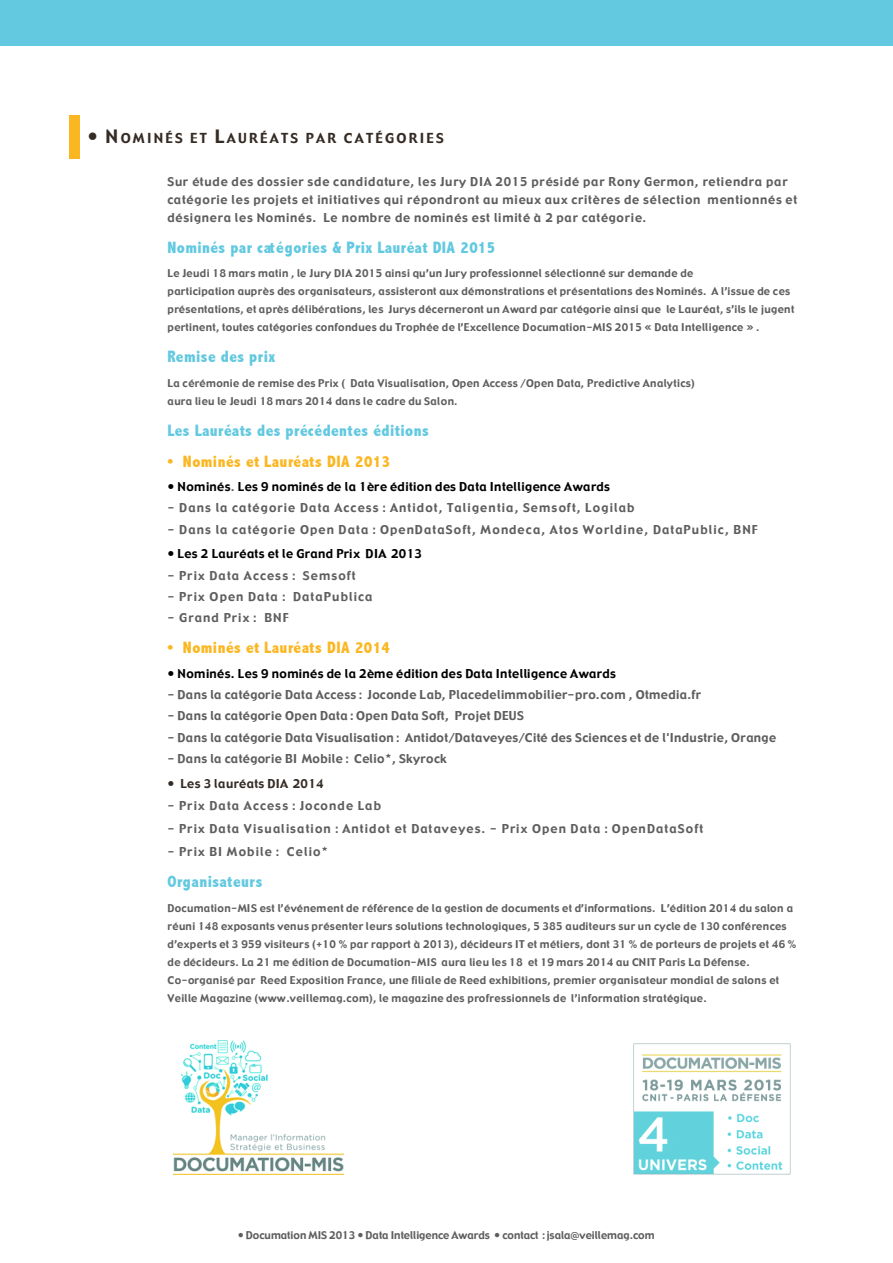
<style>
.page{position:relative;width:893px;height:1263px;background:#fff}
.page>*{position:absolute;margin:0;border:0;box-sizing:border-box;transform-origin:0 0}
.t1{font:800 condensed 16.5px "Abadi";letter-spacing:.025em;color:#62c9e0}
.t2{font:800 condensed 16.5px "Abadi";letter-spacing:.035em;color:#fbb722}
.t3{font:13.5px "Gadget";color:#352b24}
.t4{font:12px/18px "Gadget";letter-spacing:.07em;color:#5e5e5e}
.t5{font:12px "Gadget";letter-spacing:.025em;color:#000}
.t6{font:12px "Gadget";letter-spacing:.09em;color:#5e5e5e}
.t7{font:12px "Gadget";letter-spacing:.025em;color:#5e5e5e}
.t8{font:12px "Gadget";letter-spacing:.095em;color:#5e5e5e}
.t9{font:12px "Gadget";letter-spacing:.035em;color:#5e5e5e}
.t10{font:12px "Gadget";letter-spacing:.03em;color:#5e5e5e}
.t11{font:12px "Gadget";letter-spacing:.025em;color:#352b24}
.t12{font:10.5px/18px "Gadget";letter-spacing:.03em;color:#5e5e5e}
.t13{font:10.5px "Gadget";color:#5e5e5e}
.s1{font-size:18px}
.s2{color:#5e5e5e}
</style>
<div class="page">
<div style="left:69px;top:115px;width:11px;height:44px;background:#fbb722"></div>
<img style="left:174px;top:1041px;width:169px;height:134px">
<img style="left:633px;top:1043px;width:158px;height:132px">
<div style="left:0;top:0;width:892px;height:46px;background:#62c9e0"></div>
<p class="t3" style="left:87px;top:130px;width:357px"><span class="s1">•N</span>O M I N É SE T<span class="s1">L</span>A U R É A T SP A RC A T É G O R I E S</p>
<p class="t4" style="left:167px;top:172px;width:631px">Sur étude des dossier sde candidature, les Jury DIA 2015 présidé par Rony Germon, retiendra par catégorie les projets et initiatives qui répondront au mieux aux critères de sélection mentionnés et désignera les Nominés. Le nombre de nominés est limité à 2 par catégorie.</p>
<h1 class="t1" style="left:167px;top:238px;width:329px">Nominés par cat é gories &amp; Prix Lauréat DIA 2015</h1>
<p class="t12" style="left:167px;top:264px;width:628px">Le Jeudi 18 mars matin , le Jury DIA 2015 ainsi qu’un Jury professionnel sélectionné sur demande de<br>participation auprès des organisateurs, assisteront aux démonstrations et présentations des Nominés. A l’issue de ces présentations, et après délibérations, les Jurys décerneront un Award par catégorie ainsi que le Lauréat, s’ils le jugent pertinent, toutes catégories confondues du Trophée de l’Excellence Documation-MIS 2015 « Data Intelligence » .</p>
<h1 class="t1" style="left:167px;top:348px;width:109px">Remise des prix</h1>
<p class="t12" style="left:167px;top:374px;width:529px">La cérémonie de remise des Prix ( Data Visualisation, Open Access /Open Data, Predictive Analytics) aura lieu le Jeudi 18 mars 2014 dans le cadre du Salon.</p>
<h1 class="t1" style="left:167px;top:421px;width:263px">Les Lauréats des précédentes éditions</h1>
<h1 class="t2" style="left:167px;top:452px;width:224px">• Nominés et Lauréats DIA 2013</h1>
<p class="t5" style="left:167px;top:479px;width:444px">• Nominés<span class="s2">.</span> Les 9 nominés de la 1ère édition des Data Intelligence Awards</p>
<p class="t4" style="left:167px;top:499px;width:468px">- Dans la catégorie Data Access : Antidot, Taligentia, Semsoft, Logilab</p>
<p class="t8" style="left:167px;top:522px;width:591px">- Dans la catégorie Open Data : OpenDataSoft, Mondeca, Atos Worldine, DataPublic, BNF</p>
<p class="t5" style="left:167px;top:546px;width:256px">• Les 2 Lauréats et le Grand Prix DIA 2 0 1 3</p>
<p class="t8" style="left:167px;top:568px;width:190px">- Prix Data Access : Semsoft</p>
<p class="t6" style="left:167px;top:589px;width:206px">- Prix Open Data : DataPublica</p>
<p class="t6" style="left:167px;top:610px;width:122px">- Grand Prix : BNF</p>
<h1 class="t2" style="left:167px;top:639px;width:224px">• Nominés et Lauréats DIA 2 0 1 4</h1>
<p class="t5" style="left:167px;top:666px;width:450px">• Nominés. Les 9 nominés de la 2ème édition des Data Intelligence Awards</p>
<p class="t9" style="left:167px;top:687px;width:535px">- Dans la catégorie Data Access : Joconde Lab, Placedelimmobilier-pro.com , Otmedia.fr</p>
<p class="t10" style="left:167px;top:708px;width:358px">- Dans la catégorie Open Data : Open Data Soft, Projet DEUS</p>
<p class="t7" style="left:167px;top:730px;width:610px">- Dans la catégorie Data Visualisation : Antidot/Dataveyes/Cité des Sciences et de l'Industrie, Orange</p>
<p class="t7" style="left:167px;top:751px;width:281px">- Dans la catégorie BI Mobile : Celio*, Skyrock</p>
<p class="t11" style="left:167px;top:776px;width:158px">• Les 3 lauréats DIA 2 0 1 4</p>
<p class="t6" style="left:167px;top:798px;width:215px">- Prix Data Access : Joconde Lab</p>
<p class="t6" style="left:167px;top:821px;width:537px">- Prix Data Visualisation : Antidot et Dataveyes. - Prix Open Data : OpenDataSoft</p>
<p class="t8" style="left:167px;top:844px;width:162px">- Prix BI Mobile : Celio*</p>
<h1 class="t1" style="left:167px;top:873px;width:96px">O rga n is ate u rs</h1>
<p class="t12" style="left:167px;top:899px;width:630px">Documation-MIS est l’événement de référence de la gestion de documents et d’informations. L’édition 2014 du salon a réuni 148 exposants venus présenter leurs solutions technologiques, 5 385 auditeurs sur un cycle de 130 conférences d’experts et 3 959 visiteurs (+10 % par rapport à 2013), décideurs IT et métiers, dont 31 % de porteurs de projets et 46 % de décideurs. La 21 me édition de Documation-MIS aura lieu les 18 et 19 mars 2014 au CNIT Paris La Défense.<br>Co-organisé par Reed Exposition France, une filiale de Reed exhibitions, premier organisateur mondial de salons et Veille Magazine (www.veillemag.com), le magazine des profressionnels de l’information stratégique.</p>
<p class="t13" style="left:238px;top:1229px;width:418px">• Documation MIS 2013 • Data Intelligence Awards • contact : jsala@veillemag.com</p>
</div>
